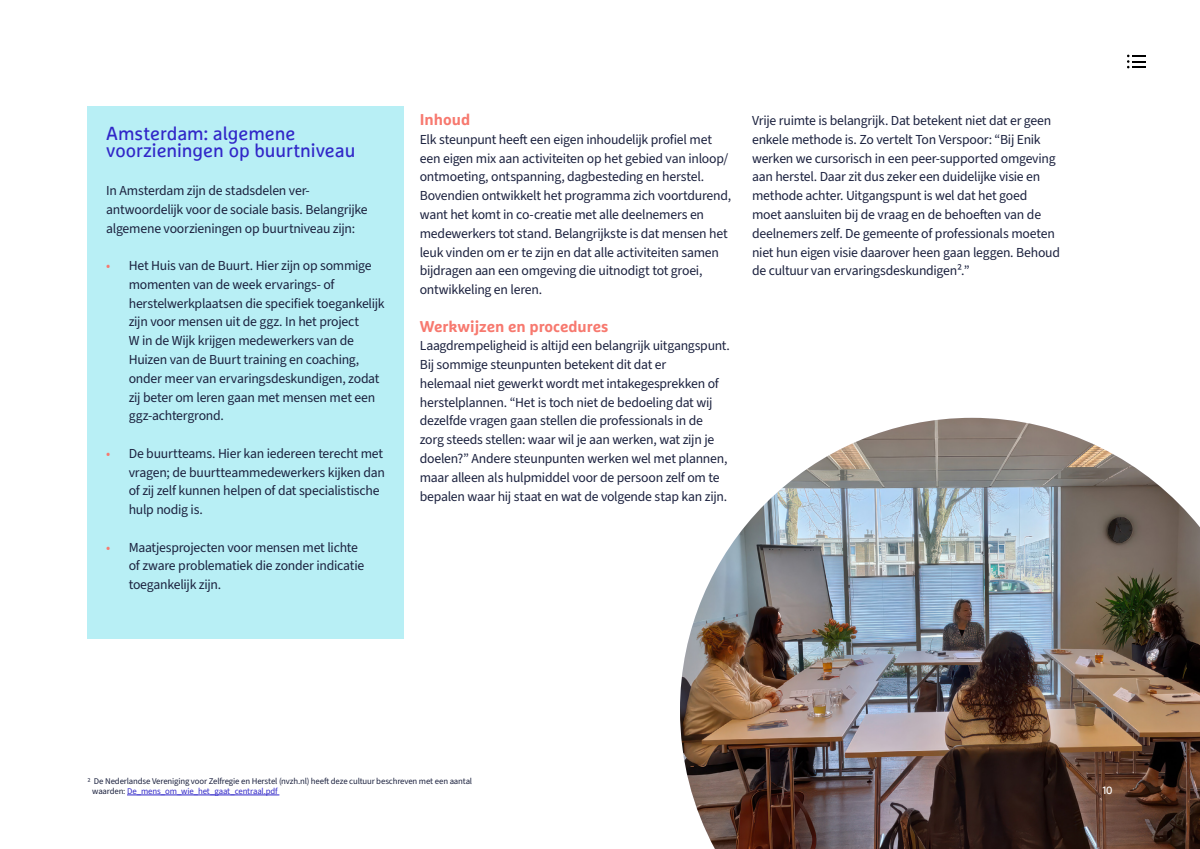
<style>
.page{position:relative;width:1200px;height:849px;background:#fff}
.page>*{position:absolute;margin:0;border:0;box-sizing:border-box;transform-origin:0 0}
.t1{font:18.75px/17.5px "Marselis Pro";color:#3127c8}
.t2{font:700 15.62px "Marselis Pro";color:#f7796f}
.t3{font:13.75px/18.8px "Source Sans 3";letter-spacing:-.02em;color:#1b213e}
.t4{font:10.62px "Marselis Pro";color:#fff}
.t5{font:8.75px/10.5px "Source Sans 3";letter-spacing:-.015em;color:#1b213e}
.s1{color:#f7796f}
.s2{color:#3127c8}
</style>
<div class="page">
<svg style="left:1127px;top:55px;width:19px;height:13px"></svg>
<div style="left:88px;top:106px;width:316px;height:533px;background:#b8eff5"></div>
<img style="left:680px;top:417px;width:520px;height:431px">
<hr style="left:127px;top:794px;width:152px;height:1px;background:#3127c8">
<h1 class="t1" style="left:106px;top:124px;width:251px">Amsterdam: algemene voorzieningen op buurtniveau</h1>
<p class="t3" style="left:106px;top:181px;width:263px">In Amsterdam zijn de stadsdelen ver&shy;antwoordelijk voor de sociale basis. Belangrijke algemene voorzieningen op buurtniveau zijn:</p>
<p class="t3" style="left:129px;top:256px;width:257px;text-indent:-22px"><span class="s1">•</span> Het Huis van de Buurt. Hier zijn op sommige momenten van de week ervarings- of herstelwerkplaatsen die specifiek toegankelijk zijn voor mensen uit de ggz. In het project<br>W in de Wijk krijgen medewerkers van de Huizen van de Buurt training en coaching, onder meer van ervaringsdeskundigen, zodat zij beter om leren gaan met mensen met een ggz-achtergrond.</p>
<p class="t3" style="left:129px;top:443px;width:258px;text-indent:-22px"><span class="s1">•</span> De buurtteams. Hier kan iedereen terecht met vragen; de buurtteammedewerkers kijken dan of zij zelf kunnen helpen of dat specialistische hulp nodig is.</p>
<p class="t3" style="left:129px;top:537px;width:237px;text-indent:-22px"><span class="s1">•</span> Maatjesprojecten voor mensen met lichte of zware problematiek die zonder indicatie toegankelijk zijn.</p>
<p class="t2" style="left:420px;top:110px;width:52px">Inhoud</p>
<p class="t3" style="left:420px;top:130px;width:313px">Elk steunpunt heeft een eigen inhoudelijk profiel met een eigen mix aan activiteiten op het gebied van inloop/ ontmoeting, ontspanning, dagbesteding en herstel.<br>Bovendien ontwikkelt het programma zich voortdurend, want het komt in co-creatie met alle deelnemers en medewerkers tot stand. Belangrijkste is dat mensen het leuk vinden om er te zijn en dat alle activiteiten samen bijdragen aan een omgeving die uitnodigt tot groei, ontwikkeling en leren.</p>
<p class="t2" style="left:420px;top:316px;width:190px">Werkwijzen en procedures</p>
<p class="t3" style="left:420px;top:336px;width:312px">Laagdrempeligheid is altijd een belangrijk uitgangspunt.<br>Bij sommige steunpunten betekent dit dat er<br>helemaal niet gewerkt wordt met intakegesprekken of herstelplannen. “Het is toch niet de bedoeling dat wij dezelfde vragen gaan stellen die professionals in de zorg steeds stellen: waar wil je aan werken, wat zijn je doelen?” Andere steunpunten werken wel met plannen, maar alleen als hulpmiddel voor de persoon zelf om te bepalen waar hij staat en wat de volgende stap kan zijn.</p>
<p class="t3" style="left:752px;top:111px;width:310px">Vrije ruimte is belangrijk. Dat betekent niet dat er geen enkele methode is. Zo vertelt Ton Verspoor: “Bij Enik werken we cursorisch in een peer-supported omgeving aan herstel. Daar zit dus zeker een duidelijke visie en methode achter. Uitgangspunt is wel dat het goed moet aansluiten bij de vraag en de behoeften van de deelnemers zelf. De gemeente of professionals moeten niet hun eigen visie daarover heen gaan leggen. Behoud de cultuur van ervaringsdeskundigen².”</p>
<p class="t5" style="left:92px;top:775px;width:381px;text-indent:-5px">2 De Nederlandse Vereniging voor Zelfregie en Herstel (nvzh.nl) heeft deze cultuur beschreven met een aantal waarden: <span class="s2">De_mens_om_wie_het_gaat_centraal.pdf</span></p>
<p class="t4" style="left:1102px;top:783px;width:12px">10</p>
</div>
